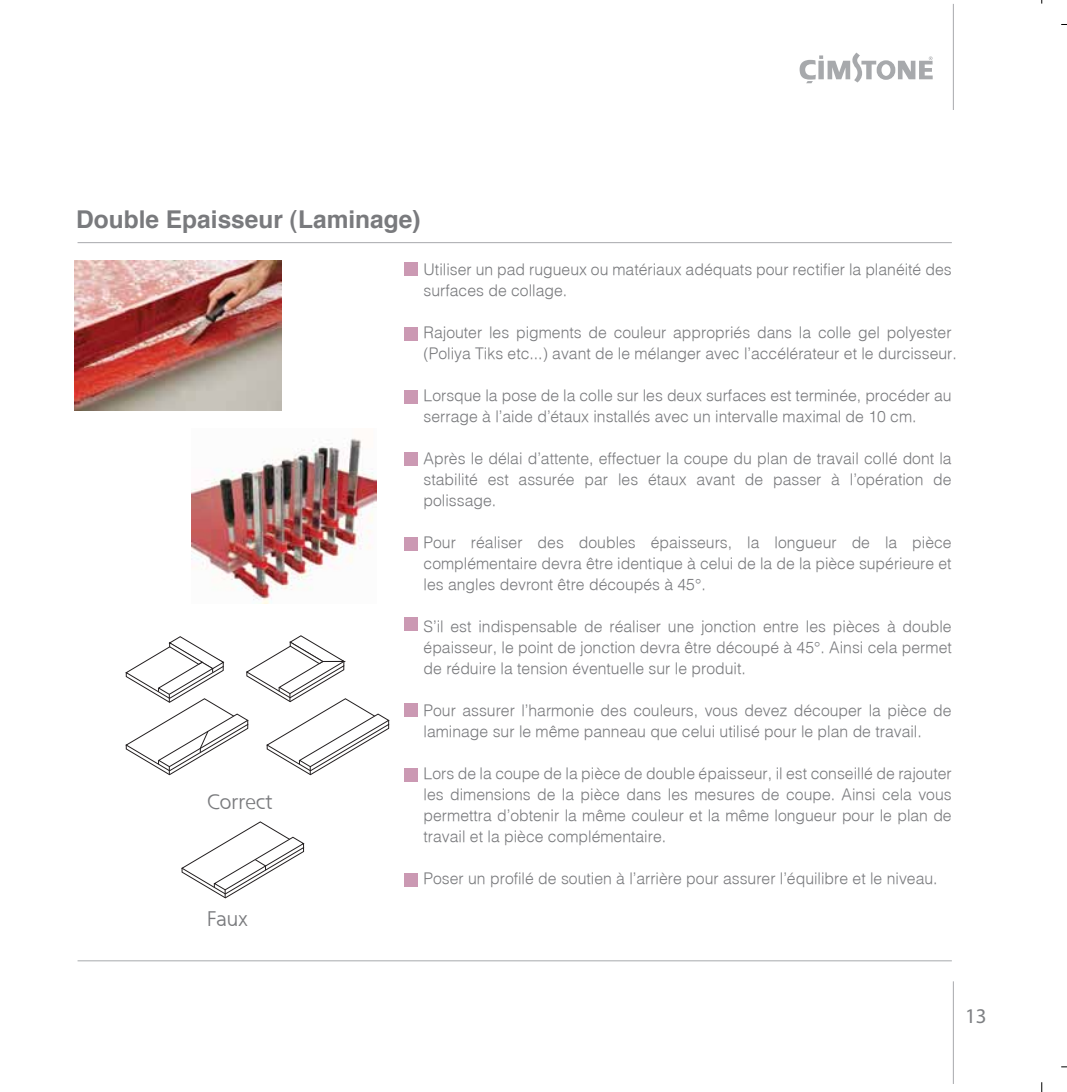
<style>
.page{position:relative;width:1067px;height:1092px;background:#fff}
.page>*{position:absolute;margin:0;border:0;box-sizing:border-box;transform-origin:0 0}
.t1{font:700 24.5px "Helvetica";color:#797a7d}
.t2{font:21px "Frutiger Light FH";color:#797a7d}
.t3{font:21px "Myriad Pro";color:#7e8083}
.t4{font:300 15.75px/21px "Helvetica";color:#797a7d}
</style>
<div class="page">
<hr style="left:953px;top:4px;width:1px;height:106px;background:#a7a9ac">
<hr style="left:953px;top:981px;width:1px;height:102px;background:#a7a9ac">
<hr style="left:78px;top:242px;width:873px;height:1px;background:#a7a9ac">
<hr style="left:78px;top:960px;width:873px;height:1px;background:#a7a9ac">
<svg style="left:799px;top:53px;width:133px;height:30px"></svg>
<div style="left:404px;top:262px;width:13px;height:13px;background:#cb99b3"></div>
<div style="left:404px;top:390px;width:13px;height:13px;background:#cb99b3"></div>
<div style="left:404px;top:617px;width:13px;height:13px;background:#cb99b3"></div>
<div style="left:404px;top:872px;width:13px;height:14px;background:#cb99b3"></div>
<div style="left:404px;top:327px;width:13px;height:13px;background:#cb99b3"></div>
<div style="left:404px;top:537px;width:13px;height:13px;background:#cb99b3"></div>
<div style="left:404px;top:452px;width:13px;height:13px;background:#cb99b3"></div>
<div style="left:404px;top:768px;width:13px;height:13px;background:#cb99b3"></div>
<div style="left:404px;top:703px;width:13px;height:13px;background:#cb99b3"></div>
<img style="left:75px;top:260px;width:206px;height:150px">
<img style="left:191px;top:438px;width:185px;height:165px">
<svg style="left:125px;top:635px;width:265px;height:140px"></svg>
<svg style="left:181px;top:821px;width:124px;height:77px"></svg>
<h1 class="t1" style="left:76px;top:203px;width:346px">Double Epaisseur (Laminage)</h1>
<h2 class="t2" style="left:208px;top:789px;width:67px">Correct</h2>
<h2 class="t2" style="left:208px;top:906px;width:42px">Faux</h2>
<p class="t4" style="left:423px;top:258px;width:529px">Utiliser un pad rugueux ou matériaux adéquats pour rectifier la planéité des surfaces de collage.</p>
<p class="t4" style="left:423px;top:321px;width:535px">Rajouter les pigments de couleur appropriés dans la colle gel polyester (Poliya Tiks etc...) avant de le mélanger avec l’accélérateur et le durcisseur.</p>
<p class="t4" style="left:423px;top:384px;width:529px">Lorsque la pose de la colle sur les deux surfaces est terminée, procéder au serrage à l’aide d’étaux installés avec un intervalle maximal de 10 cm.</p>
<p class="t4" style="left:423px;top:447px;width:529px;text-align:justify">Après le délai d’attente, effectuer la coupe du plan de travail collé dont la stabilité est assurée par les étaux avant de passer à l’opération de polissage.</p>
<p class="t4" style="left:423px;top:531px;width:529px;text-align:justify">Pour réaliser des doubles épaisseurs, la longueur de la pièce complémentaire devra être identique à celui de la de la pièce supérieure et les angles devront être découpés à 45°.</p>
<p class="t4" style="left:423px;top:615px;width:530px;text-align:justify">S’il est indispensable de réaliser une jonction entre les pièces à double épaisseur, le point de jonction devra être découpé à 45°. Ainsi cela permet de réduire la tension éventuelle sur le produit.</p>
<p class="t4" style="left:423px;top:699px;width:529px">Pour assurer l’harmonie des couleurs, vous devez découper la pièce de laminage sur le même panneau que celui utilisé pour le plan de travail.</p>
<p class="t4" style="left:423px;top:762px;width:529px;text-align:justify">Lors de la coupe de la pièce de double épaisseur, il est conseillé de rajouter les dimensions de la pièce dans les mesures de coupe. Ainsi cela vous permettra d’obtenir la même couleur et la même longueur pour le plan de travail et la pièce complémentaire.</p>
<p class="t4" style="left:423px;top:867px;width:515px">Poser un profilé de soutien à l’arrière pour assurer l’équilibre et le niveau.</p>
<h2 class="t3" style="left:965px;top:1002px;width:23px">13</h2>
</div>
